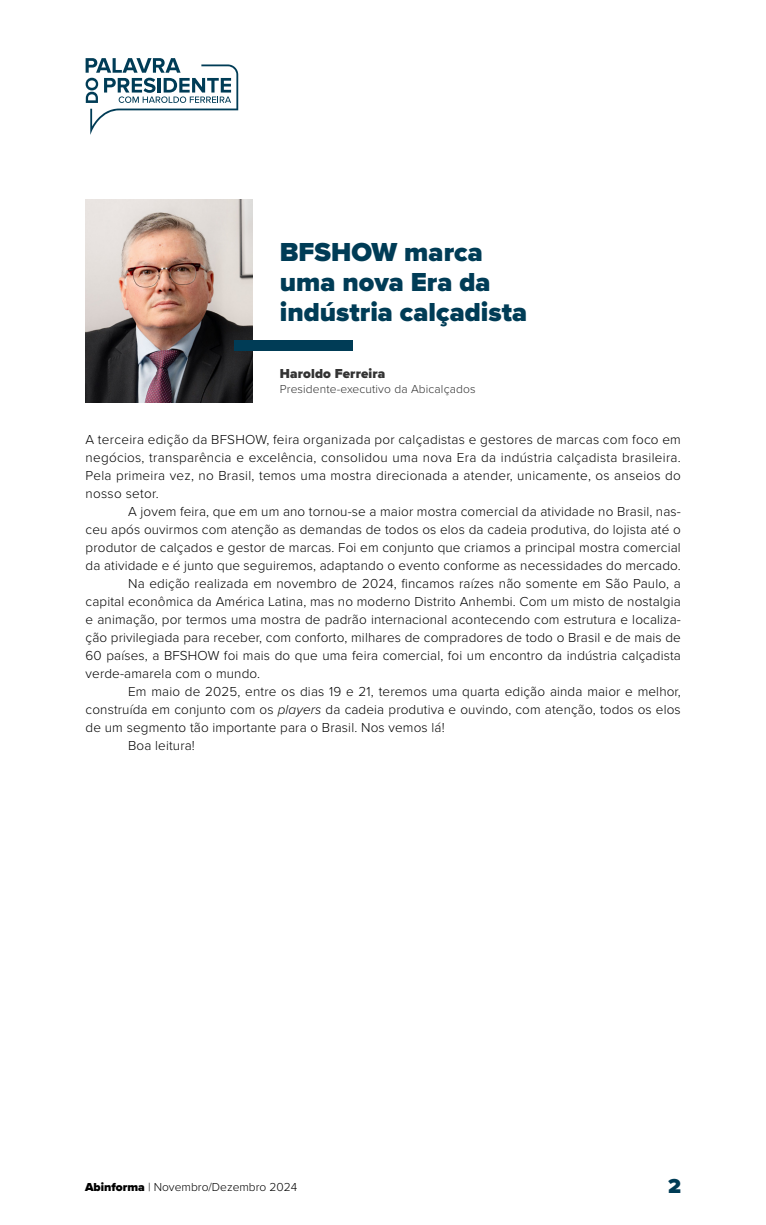
<style>
.page{position:relative;width:766px;height:1225px;background:#fff}
.page>*{position:absolute;margin:0;border:0;box-sizing:border-box;transform-origin:0 0}
.t1{font:900 27px/30px "Proxima Nova";color:#003c56}
.t2{font:900 21px "Proxima Nova";color:#003c56}
.t3{font:300 13.5px/18px "Proxima Nova";letter-spacing:.01em;color:#000;text-align:justify}
.t4{font:900 13.5px "Proxima Nova";letter-spacing:.01em;color:#333}
.t5{font:300 12px "Proxima Nova";letter-spacing:.01em;color:#333}
.t6{font:300 12px "Proxima Nova";color:#000}
.s1{font-style:italic}
.s2{font-weight:900}
</style>
<div class="page">
<img style="left:86px;top:200px;width:167px;height:202px">
<div style="left:233px;top:341px;width:119px;height:10px;background:#003c56"></div>
<svg style="left:86px;top:58px;width:152px;height:77px"></svg>
<h1 class="t1" style="left:280px;top:237px;width:249px">BFSHOW marca uma nova Era da indústria calçadista</h1>
<p class="t4" style="left:280px;top:364px;width:107px">Haroldo Ferreira</p>
<p class="t5" style="left:280px;top:380px;width:197px">Presidente-executivo da Abicalçados</p>
<p class="t3" style="left:86px;top:429px;width:596px">A terceira edição da BFSHOW, feira organizada por calçadistas e gestores de marcas com foco em negócios, transparência e excelência, consolidou uma nova Era da indústria calçadista brasileira.<br>Pela primeira vez, no Brasil, temos uma mostra direcionada a atender, unicamente, os anseios do nosso setor.</p>
<p class="t3" style="left:128px;top:501px;width:554px">A jovem feira, que em um ano tornou-se a maior mostra comercial da atividade no Brasil, nas-</p>
<p class="t3" style="left:86px;top:519px;width:596px">ceu após ouvirmos com atenção as demandas de todos os elos da cadeia produtiva, do lojista até o</p>
<p class="t3" style="left:86px;top:537px;width:596px">produtor de calçados e gestor de marcas. Foi em conjunto que criamos a principal mostra comercial</p>
<p class="t3" style="left:86px;top:555px;width:596px">da atividade e é junto que seguiremos, adaptando o evento conforme as necessidades do mercado.</p>
<p class="t3" style="left:128px;top:573px;width:554px">Na edição realizada em novembro de 2024, fincamos raízes não somente em São Paulo, a</p>
<p class="t3" style="left:86px;top:591px;width:596px">capital econômica da América Latina, mas no moderno Distrito Anhembi. Com um misto de nostalgia</p>
<p class="t3" style="left:86px;top:609px;width:596px">e animação, por termos uma mostra de padrão internacional acontecendo com estrutura e localiza-</p>
<p class="t3" style="left:86px;top:627px;width:596px">ção privilegiada para receber, com conforto, milhares de compradores de todo o Brasil e de mais de</p>
<p class="t3" style="left:86px;top:645px;width:596px">60 países, a BFSHOW foi mais do que uma feira comercial, foi um encontro da indústria calçadista</p>
<p class="t3" style="left:86px;top:663px;width:176px">verde-amarela com o mundo.</p>
<p class="t3" style="left:128px;top:681px;width:554px">Em maio de 2025, entre os dias 19 e 21, teremos uma quarta edição ainda maior e melhor,</p>
<p class="t3" style="left:86px;top:699px;width:596px">construída em conjunto com os <span class="s1">players</span> da cadeia produtiva e ouvindo, com atenção, todos os elos</p>
<p class="t3" style="left:86px;top:717px;width:360px">de um segmento tão importante para o Brasil. Nos vemos lá!</p>
<p class="t3" style="left:128px;top:735px;width:68px">Boa leitura!</p>
<p class="t6" style="left:85px;top:1178px;width:214px"><span class="s2">Abinforma</span> | Novembro/Dezembro 2024</p>
<h2 class="t2" style="left:667px;top:1170px;width:14px">2</h2>
</div>
